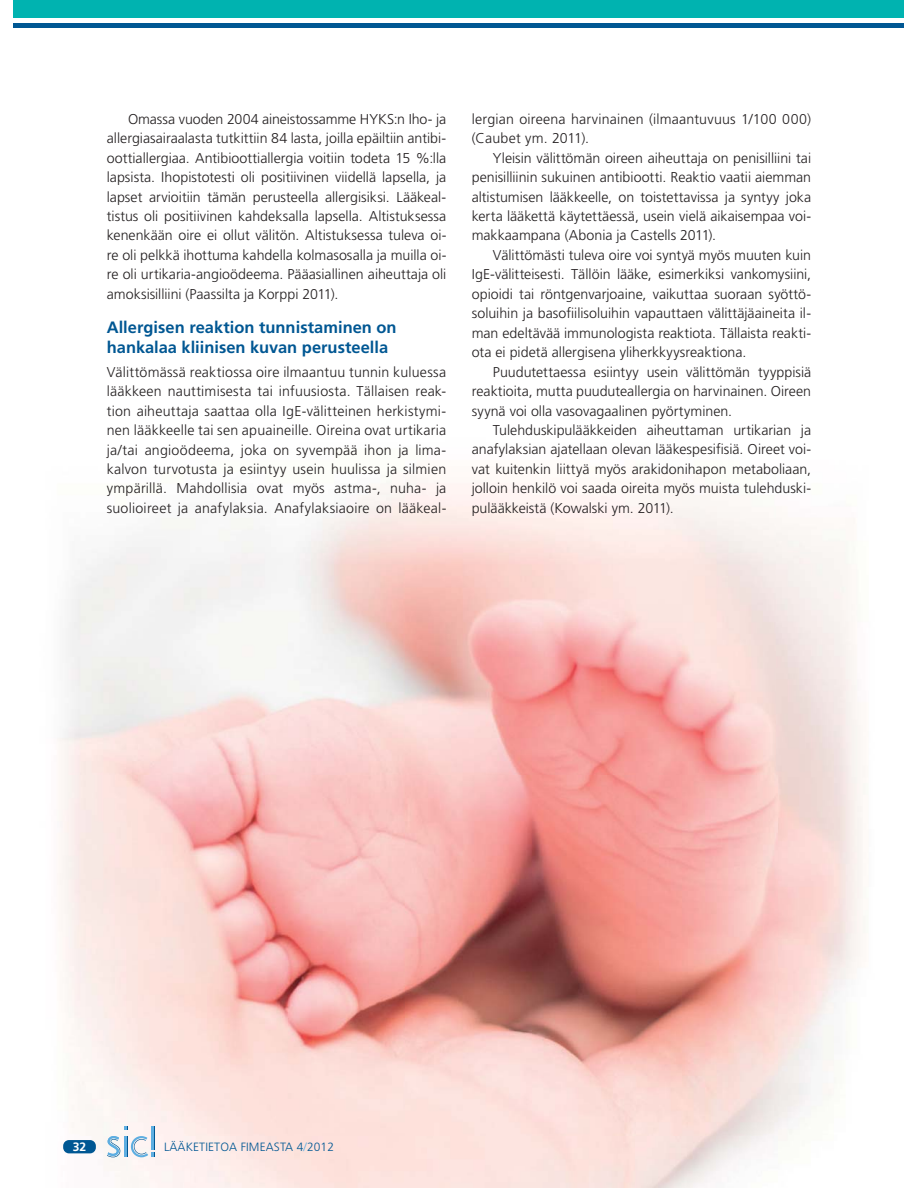
<style>
.page{position:relative;width:918px;height:1188px;background:#fff}
.page>*{position:absolute;margin:0;border:0;box-sizing:border-box;transform-origin:0 0}
.t1{font:700 16.5px/19.5px "Frutiger LT Std";color:#005793}
.t2{font:300 14.25px/19.5px "Frutiger LT Std";color:#231f20;text-align:justify}
.t3{font:700 12.15px "Frutiger LT Std";color:#fff}
.t4{font:300 12px "Frutiger LT Std";letter-spacing:.01em;color:#005793}
.s1{color:#5eaee1}
</style>
<div class="page">
<img style="left:58px;top:476px;width:807px;height:712px">
<div style="left:13px;top:0;width:891px;height:17px;background:#00b3b0"></div>
<div style="left:13px;top:23px;width:891px;height:5px;background:#005793"></div>
<div style="left:63px;top:1140px;width:33px;height:13px;background:#005793;border-radius:6px"></div>
<svg style="left:107px;top:1126px;width:49px;height:31px"></svg>
<p class="t2" style="left:107px;top:110px;width:341px;text-indent:21px">Omassa vuoden 2004 aineistossamme HYKS:n Iho- ja allergiasairaalasta tutkittiin 84 lasta, joilla epäiltiin antibi&shy;oottiallergiaa. Antibioottiallergia voitiin todeta 15 %:lla lapsista. Ihopistotesti oli positiivinen viidellä lapsella, ja lapset arvioitiin tämän perusteella allergisiksi. Lääkeal&shy;tistus oli positiivinen kahdeksalla lapsella. Altistuksessa kenenkään oire ei ollut välitön. Altistuksessa tuleva oi&shy;re oli pelkkä ihottuma kahdella kolmasosalla ja muilla oi&shy;re oli urtikaria-angioödeema. Pääasiallinen aiheuttaja oli amoksisilliini (Paassilta ja Korppi 2011).</p>
<p class="t1" style="left:107px;top:319px;width:291px">Allergisen reaktion tunnistaminen on hankalaa kliinisen kuvan perusteella</p>
<p class="t2" style="left:107px;top:363px;width:341px">Välittömässä reaktiossa oire ilmaantuu tunnin kuluessa lääkkeen nauttimisesta tai infuusiosta. Tällaisen reak&shy;tion aiheuttaja saattaa olla IgE-välitteinen herkistymi&shy;nen lääkkeelle tai sen apuaineille. Oireina ovat urtikaria ja/tai angioödeema, joka on syvempää ihon ja lima&shy;kalvon turvotusta ja esiintyy usein huulissa ja silmien ympärillä. Mahdollisia ovat myös astma-, nuha- ja suolioireet ja anafylaksia. Anafylaksiaoire on lääkeal-</p>
<p class="t2" style="left:472px;top:110px;width:341px">lergian oireena harvinainen (ilmaantuvuus 1/100 000) (Caubet ym. 2011).</p>
<p class="t2" style="left:472px;top:149px;width:341px;text-indent:21px">Yleisin välittömän oireen aiheuttaja on penisilliini tai penisilliinin sukuinen antibiootti. Reaktio vaatii aiemman altistumisen lääkkeelle, on toistettavissa ja syntyy joka kerta lääkettä käytettäessä, usein vielä aikaisempaa voi&shy;makkaampana (Abonia ja Castells 2011).</p>
<p class="t2" style="left:472px;top:246px;width:341px;text-indent:21px">Välittömästi tuleva oire voi syntyä myös muuten kuin IgE-välitteisesti. Tällöin lääke, esimerkiksi vankomysiini, opioidi tai röntgenvarjoaine, vaikuttaa suoraan syöttö&shy;soluihin ja basofiilisoluihin vapauttaen välittäjäaineita il&shy;man edeltävää immunologista reaktiota. Tällaista reakti&shy;ota ei pidetä allergisena yliherkkyysreaktiona.</p>
<p class="t2" style="left:472px;top:363px;width:341px;text-indent:21px">Puudutettaessa esiintyy usein välittömän tyyppisiä reaktioita, mutta puuduteallergia on harvinainen. Oireen syynä voi olla vasovagaalinen pyörtyminen.</p>
<p class="t2" style="left:472px;top:421px;width:341px;text-indent:21px">Tulehduskipulääkkeiden aiheuttaman urtikarian ja anafylaksian ajatellaan olevan lääkespesifisiä. Oireet voi&shy;vat kuitenkin liittyä myös arakidonihapon metaboliaan, jolloin henkilö voi saada oireita myös muista tulehduski&shy;pulääkkeistä (Kowalski ym. 2011).</p>
<p class="t3" style="left:73px;top:1142px;width:15px">32</p>
<p class="t4" style="left:164px;top:1142px;width:171px">LÄÄKETIETOA FIMEASTA 4<span class="s1">/</span>2012</p>
</div>
